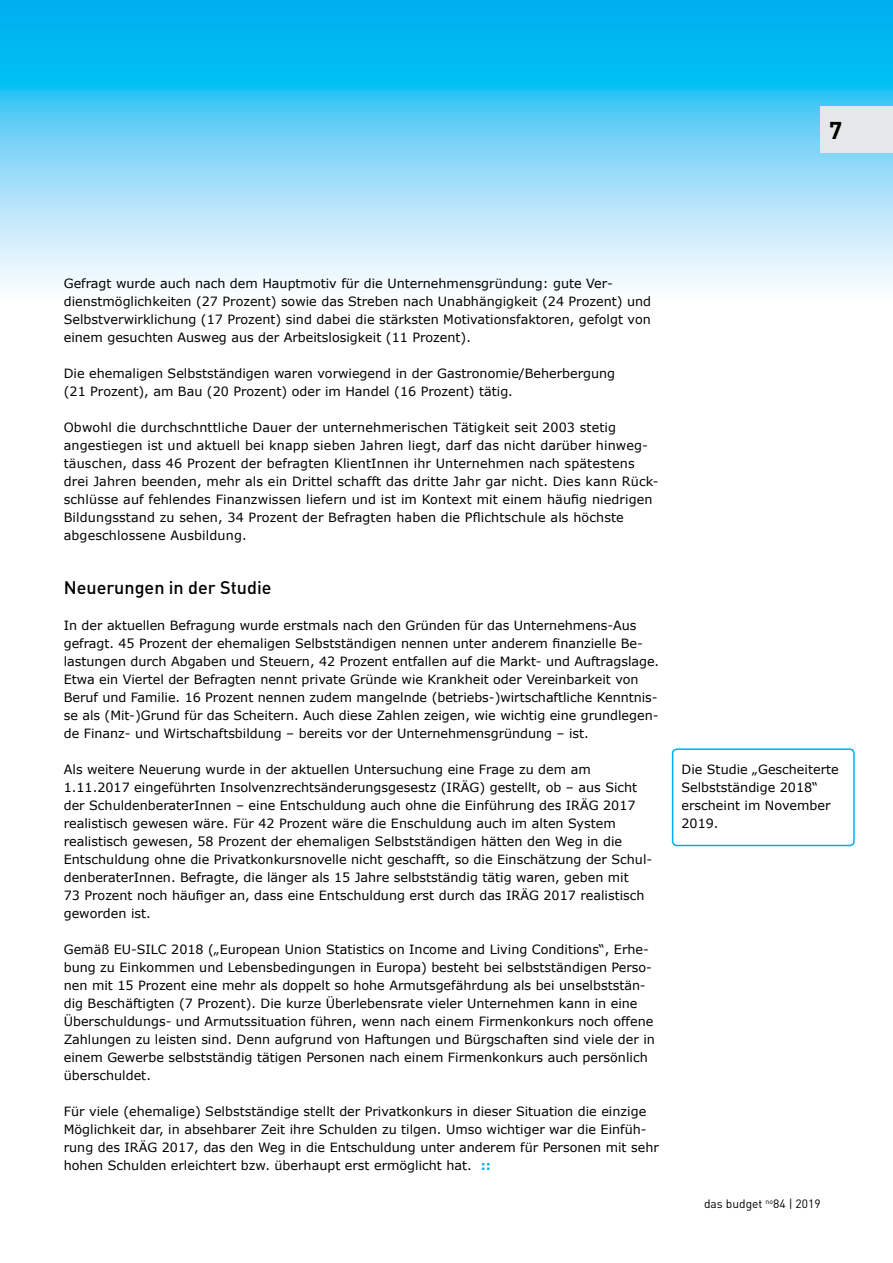
<style>
.page{position:relative;width:893px;height:1263px;background:#fff}
.page>*{position:absolute;margin:0;border:0;box-sizing:border-box;transform-origin:0 0}
.t1{font:700 24px "DINOT";color:#000}
.t2{font:500 18px "DINOT";color:#000}
.t3{font:12.75px/18px "Verdana";color:#000}
.t4{font:12px "DINOT";color:#000}
.s1{font-weight:700;color:#00aeef}
</style>
<div class="page">
<svg style="left:0;top:0;width:893px;height:289px;background:#6fd3f6"></svg>
<div style="left:821px;top:106px;width:72px;height:47px;background:#e6e7e8"></div>
<div style="left:672px;top:748px;width:183px;height:98px;border:2px solid #00aeef;border-radius:4px"></div>
<h1 class="t1" style="left:829px;top:114px;width:15px">7</h1>
<p class="t3" style="left:64px;top:274px;width:589px">Gefragt wurde auch nach dem Hauptmotiv für die Unternehmensgründung: gute Ver&shy;dienstmöglichkeiten (27 Prozent) sowie das Streben nach Unabhängigkeit (24 Prozent) und Selbstverwirklichung (17 Prozent) sind dabei die stärksten Motivationsfaktoren, gefolgt von einem gesuchten Ausweg aus der Arbeitslosigkeit (11 Prozent).</p>
<p class="t3" style="left:64px;top:364px;width:553px">Die ehemaligen Selbstständigen waren vorwiegend in der Gastronomie/Beherbergung (21 Prozent), am Bau (20 Prozent) oder im Handel (16 Prozent) tätig.</p>
<p class="t3" style="left:64px;top:418px;width:596px">Obwohl die durchschnttliche Dauer der unternehmerischen Tätigkeit seit 2003 stetig angestiegen ist und aktuell bei knapp sieben Jahren liegt, darf das nicht darüber hinweg&shy;täuschen, dass 46 Prozent der befragten KlientInnen ihr Unternehmen nach spätestens drei Jahren beenden, mehr als ein Drittel schafft das dritte Jahr gar nicht. Dies kann Rück&shy;schlüsse auf fehlendes Finanzwissen liefern und ist im Kontext mit einem häufig niedrigen Bildungsstand zu sehen, 34 Prozent der Befragten haben die Pflichtschule als höchste abgeschlossene Ausbildung.</p>
<h2 class="t2" style="left:64px;top:575px;width:209px">Neuerungen in der Studie</h2>
<p class="t3" style="left:64px;top:616px;width:597px">In der aktuellen Befragung wurde erstmals nach den Gründen für das Unternehmens-Aus gefragt. 45 Prozent der ehemaligen Selbstständigen nennen unter anderem finanzielle Be&shy;lastungen durch Abgaben und Steuern, 42 Prozent entfallen auf die Markt- und Auftragslage.<br>Etwa ein Viertel der Befragten nennt private Gründe wie Krankheit oder Vereinbarkeit von Beruf und Familie. 16 Prozent nennen zudem mangelnde (betriebs-)wirtschaftliche Kenntnis&shy;se als (Mit-)Grund für das Scheitern. Auch diese Zahlen zeigen, wie wichtig eine grundlegen&shy;de Finanz- und Wirtschaftsbildung – bereits vor der Unternehmensgründung – ist.</p>
<p class="t3" style="left:64px;top:760px;width:590px">Als weitere Neuerung wurde in der aktuellen Untersuchung eine Frage zu dem am 1.11.2017 eingeführten Insolvenzrechtsänderungsgesestz (IRÄG) gestellt, ob – aus Sicht der SchuldenberaterInnen – eine Entschuldung auch ohne die Einführung des IRÄG 2017 realistisch gewesen wäre. Für 42 Prozent wäre die Enschuldung auch im alten System realistisch gewesen, 58 Prozent der ehemaligen Selbstständigen hätten den Weg in die Entschuldung ohne die Privatkonkursnovelle nicht geschafft, so die Einschätzung der Schul&shy;denberaterInnen. Befragte, die länger als 15 Jahre selbstständig tätig waren, geben mit<br>73 Prozent noch häufiger an, dass eine Entschuldung erst durch das IRÄG 2017 realistisch geworden ist.</p>
<p class="t3" style="left:64px;top:940px;width:593px">Gemäß EU-SILC 2018 („European Union Statistics on Income and Living Conditions“, Erhe&shy;bung zu Einkommen und Lebensbedingungen in Europa) besteht bei selbstständigen Perso&shy;nen mit 15 Prozent eine mehr als doppelt so hohe Armutsgefährdung als bei unselbststän&shy;dig Beschäftigten (7 Prozent). Die kurze Überlebensrate vieler Unternehmen kann in eine Überschuldungs- und Armutssituation führen, wenn nach einem Firmenkonkurs noch offene Zahlungen zu leisten sind. Denn aufgrund von Haftungen und Bürgschaften sind viele der in einem Gewerbe selbstständig tätigen Personen nach einem Firmenkonkurs auch persönlich überschuldet.</p>
<p class="t3" style="left:64px;top:1102px;width:597px">Für viele (ehemalige) Selbstständige stellt der Privatkonkurs in dieser Situation die einzige Möglichkeit dar, in absehbarer Zeit ihre Schulden zu tilgen. Umso wichtiger war die Einfüh&shy;rung des IRÄG 2017, das den Weg in die Entschuldung unter anderem für Personen mit sehr hohen Schulden erleichtert bzw. überhaupt erst ermöglicht hat. <span class="s1">::</span></p>
<p class="t3" style="left:681px;top:760px;width:159px">Die Studie „Gescheiterte<br>Selbstständige 2018“ erscheint im November<br>2019.</p>
<p class="t4" style="left:704px;top:1196px;width:118px">das budget <sup>no</sup>84 | 2019</p>
</div>
